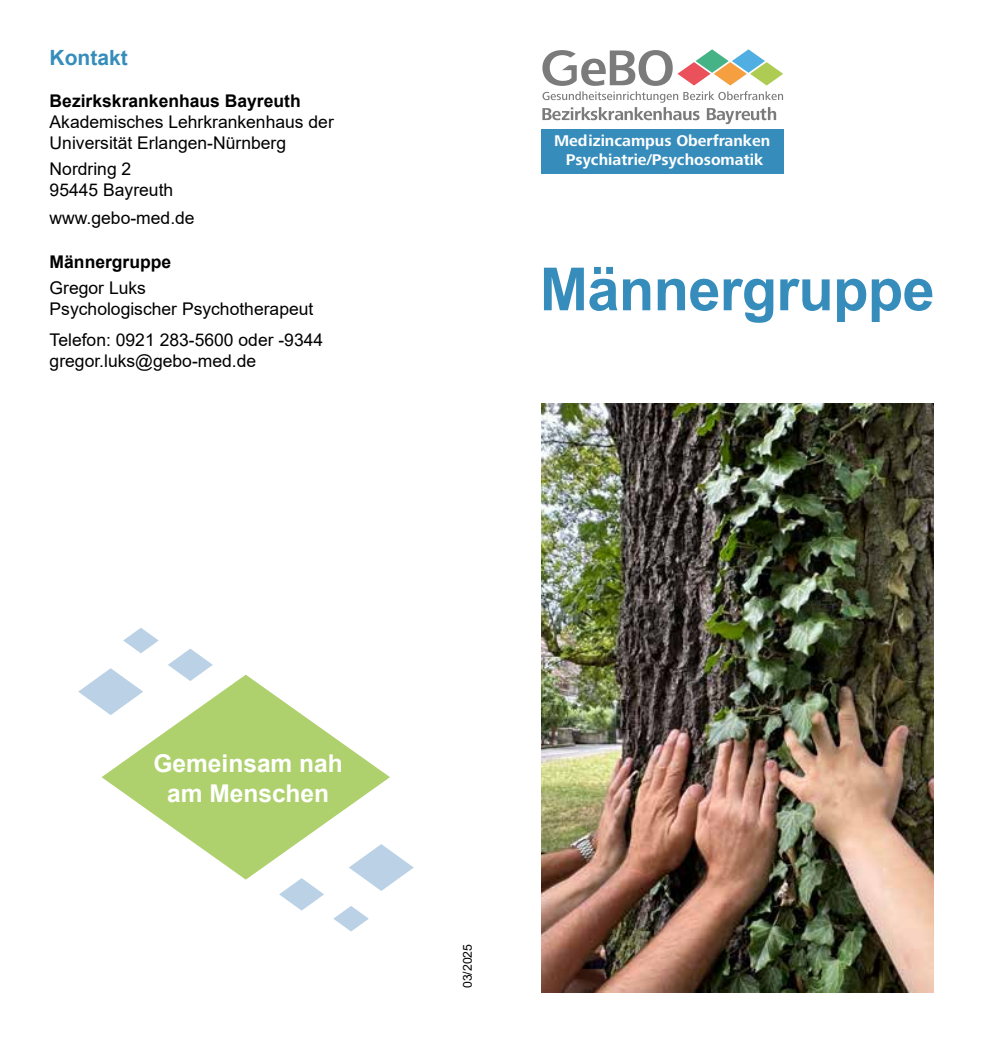
<style>
.page{position:relative;width:983px;height:1042px;background:#fff}
.page>*{position:absolute;margin:0;border:0;box-sizing:border-box;transform-origin:0 0}
.t1{font:700 59.5px "Arial";letter-spacing:-.01em;color:#368dbc}
.t2{font:700 24.5px/29.4px "Arial";color:#fff;text-align:center}
.t3{font:700 21px "Arial";color:#368dbc}
.t4{font:17.5px/21px "Arial";color:#000}
.t5{font:700 17.5px "Arial";color:#000}
.t6{font:700 16.1px/19.2px "Frutiger Next Pro";color:#fff;text-align:center}
.t7{font:12.25px "Arial";color:#000}
</style>
<div class="page">
<div style="left:541px;top:129px;width:242px;height:44px;background:#368dbc"></div>
<svg style="left:542px;top:49px;width:241px;height:75px"></svg>
<img style="left:541px;top:404px;width:392px;height:588px">
<svg style="left:101px;top:675px;width:289px;height:204px;fill:#aed16d"></svg>
<svg style="left:348px;top:844px;width:65px;height:47px"></svg>
<svg style="left:333px;top:906px;width:36px;height:25px"></svg>
<svg style="left:279px;top:878px;width:45px;height:32px"></svg>
<svg style="left:78px;top:668px;width:65px;height:47px"></svg>
<svg style="left:123px;top:628px;width:36px;height:25px"></svg>
<svg style="left:168px;top:648px;width:45px;height:33px"></svg>
<p class="t3" style="left:50px;top:42px;width:80px">Kontakt</p>
<p class="t5" style="left:50px;top:88px;width:252px">Bezirkskrankenhaus Bayreuth</p>
<p class="t4" style="left:50px;top:111px;width:286px">Akademisches Lehrkrankenhaus der<br>Universität Erlangen-Nürnberg</p>
<p class="t4" style="left:50px;top:158px;width:125px">Nordring 2<br>95445 Bayreuth</p>
<p class="t4" style="left:50px;top:207px;width:146px">www.gebo-med.de</p>
<p class="t5" style="left:50px;top:249px;width:123px">Männergruppe</p>
<p class="t4" style="left:50px;top:277px;width:265px">Gregor Luks<br>Psychologischer Psychotherapeut</p>
<p class="t4" style="left:50px;top:329px;width:275px">Telefon: 0921 283-5600 oder -9344 gregor.luks@gebo-med.de</p>
<p class="t6" style="left:554px;top:131px;width:218px">Medizincampus Oberfranken<br>Psychiatrie/Psychosomatik</p>
<h1 class="t1" style="left:539px;top:247px;width:396px">Männergruppe</h1>
<h2 class="t2" style="left:153px;top:749px;width:191px">Gemeinsam nah am Menschen</h2>
<p class="t7" style="left:459px;top:988px;width:46px;rotate:-90deg">03/2025</p>
</div>
